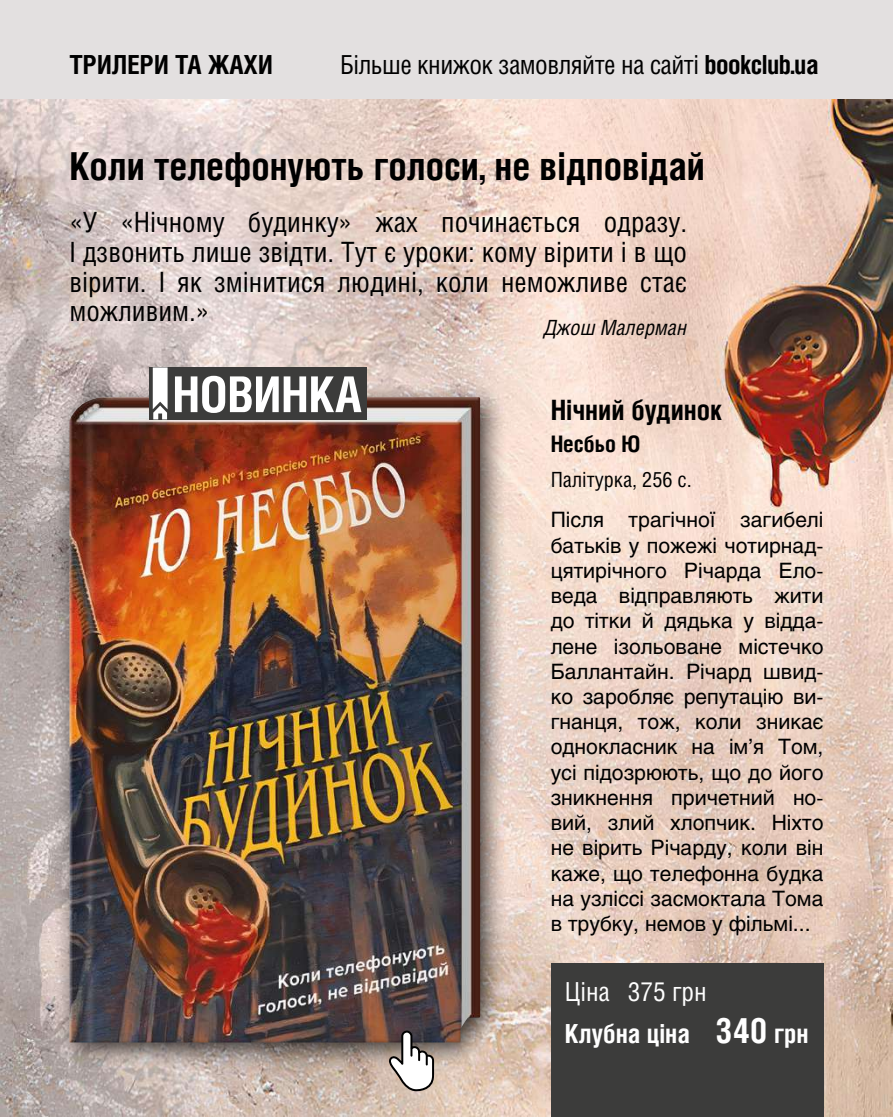
<style>
.page{position:relative;width:893px;height:1117px;background:#fff}
.page>*{position:absolute;margin:0;border:0;box-sizing:border-box;transform-origin:0 0}
.t1{font:700 38.5px "Helios Cond";color:#000}
.t2{font:28px/29.8px "Helios Cond";color:#000;text-align:justify}
.t3{font:700 28px "Helios Cond";color:#000}
.t4{font:26.25px "Helios Cond";letter-spacing:-.02em;color:#000}
.t5{font:700 26.25px/42px "Helios Cond";color:#fff}
.t6{font:700 26.25px "Helios Cond";color:#000}
.t7{font:700 22.75px "Helios Cond";color:#000}
.t8{font:21px/25.2px "Helios";color:#000;text-align:justify}
.t9{font:21px "Helios Cond";color:#000}
.t10{font:italic 21px "Helios Cond";color:#000}
.s1{font-weight:700}
.s2{font-weight:400}
.s3{font-size:35px}
</style>
<div class="page">
<div style="left:0;top:0;width:893px;height:99px;background:#e3e0e0"></div>
<img style="left:0;top:99px;width:893px;height:1017px">
<div style="left:53px;top:381px;width:454px;height:690px;background:#000;opacity:.75"></div>
<img style="left:69px;top:397px;width:411px;height:645px">
<div style="left:551px;top:962px;width:272px;height:154px;background:#3c3c3b"></div>
<svg style="left:386px;top:1029px;width:49px;height:62px"></svg>
<div style="left:149px;top:367px;width:218px;height:52px;background:#3c3c3b"></div>
<svg style="left:153px;top:367px;width:15px;height:52px"></svg>
<svg style="left:175px;top:375px;width:186px;height:38px"></svg>
<p class="t6" style="left:69px;top:49px;width:205px">ТРИЛЕРИ ТА ЖАХИ</p>
<p class="t4" style="left:340px;top:49px;width:480px">Більше книжок замовляйте на сайті <span class="s1">bookclub.ua</span></p>
<h1 class="t1" style="left:69px;top:143px;width:637px">Коли телефонують голоси, не відповідай</h1>
<h2 class="t2" style="left:69px;top:207px;width:619px">«У «Нічному будинку» жах починається одразу.<br>І дзвонить лише звідти. Тут є уроки: кому вірити і в що вірити. І як змінитися людині, коли неможливе стає можливим.»</h2>
<p class="t10" style="left:544px;top:314px;width:145px">Джош Малерман</p>
<h2 class="t3" style="left:551px;top:393px;width:173px">Нічний будинок</h2>
<p class="t7" style="left:551px;top:430px;width:91px">Несбьо Ю</p>
<p class="t9" style="left:551px;top:467px;width:143px">Палітурка, 256 с.</p>
<p class="t8" style="left:551px;top:507px;width:274px">Після трагічної загибелі батьків у пожежі чотирнад&shy;цятирічного Річарда Ело&shy;веда відправляють жити до тітки й дядька у відда&shy;лене ізольоване містечко Баллантайн. Річард швид&shy;ко заробляє репутацію ви&shy;гнанця, тож, коли зникає однокласник на ім’я Том, усі підозрюють, що до його зникнення причетний но&shy;вий, злий хлопчик. Ніхто не вірить Річарду, коли він каже, що телефонна будка на узліссі засмоктала Тома в трубку, немов у фільмі...</p>
<p class="t5" style="left:565px;top:969px;width:245px"><span class="s2">Ціна 375 грн<br></span>Клубна ціна <span class="s3">340</span> грн</p>
</div>
